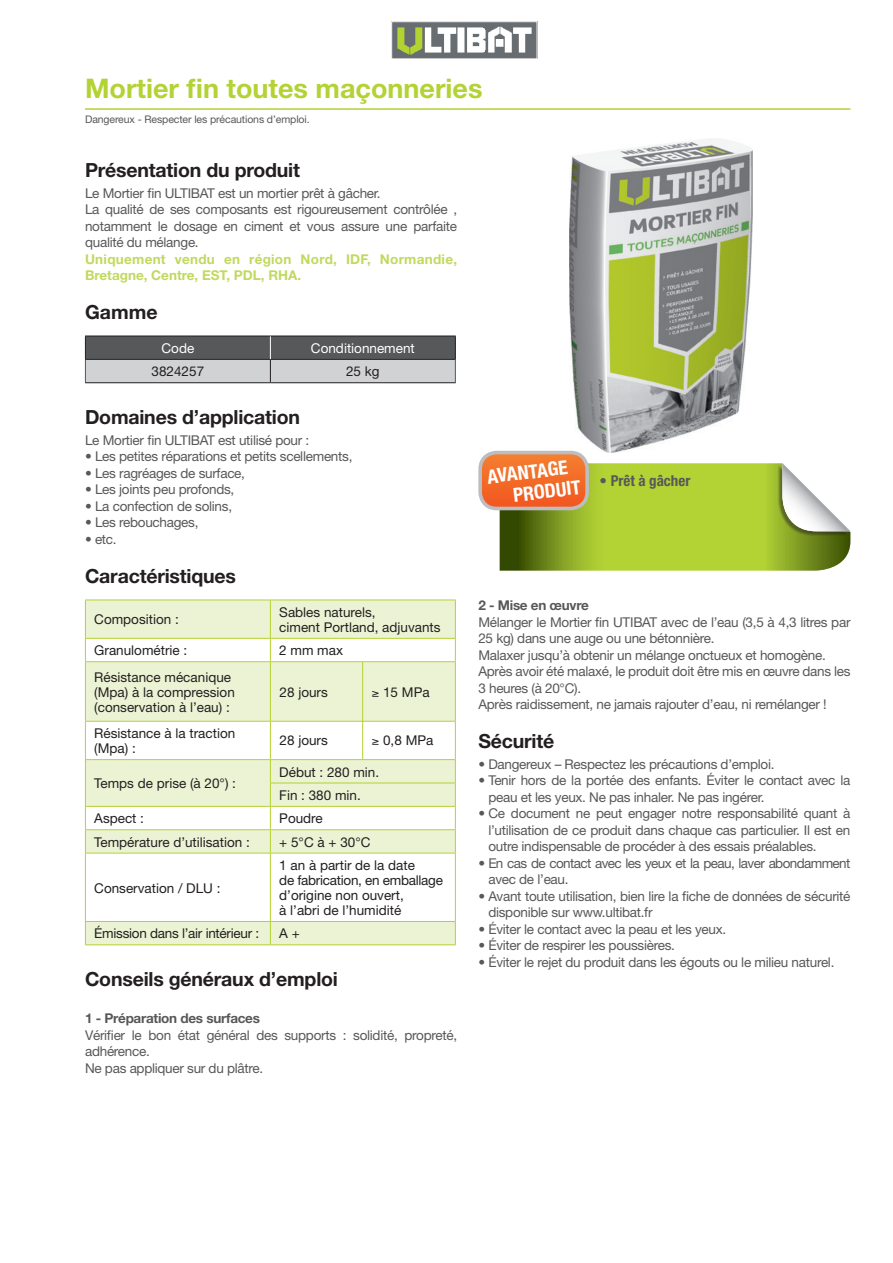
<style>
.page{position:relative;width:893px;height:1263px;background:#fff}
.page>*{position:absolute;margin:0;border:0;box-sizing:border-box;transform-origin:0 0}
.t1{font:700 27px "Helvetica Neue";color:#b3d234}
.t2{font:700 19.5px "Helvetica Neue";letter-spacing:-.01em;color:#231f20}
.t3{font:700 condensed 19.5px "Helvetica Neue";color:#fff}
.t4{font:700 condensed 15px "Helvetica Neue";color:#57585a}
.t5{font:13.5px/16.5px "Helvetica Neue";letter-spacing:-.02em;color:#57585a}
.t6{font:13.5px/15px "Helvetica Neue";color:#231f20}
.t7{font:700 13.5px/16.5px "Helvetica Neue";letter-spacing:.02em;color:#c1d95d}
.t8{font:13.5px/16.5px "Helvetica Neue";letter-spacing:-.045em;color:#57585a}
.t9{font:700 13.5px "Helvetica Neue";letter-spacing:-.02em;color:#57585a}
.t10{font:13.5px "Helvetica Neue";letter-spacing:-.02em;color:#231f20}
.t11{font:13.5px "Helvetica Neue";color:#fff}
.t12{font:10.5px "Helvetica Neue";letter-spacing:-.01em;color:#57585a}
</style>
<div class="page">
<img style="left:393px;top:23px;width:142px;height:34px">
<div style="left:391px;top:21px;width:146px;height:38px;border:1px solid #fff"></div>
<hr style="left:85px;top:108px;width:765px;height:2px;background:#b3d234">
<svg style="left:85px;top:336px;width:371px;height:47px;background:#8e8e90"></svg>
<img style="left:569px;top:139px;width:184px;height:313px">
<div style="left:86px;top:601px;width:369px;height:343px;background:#ecf3d4"></div>
<svg style="left:86px;top:639px;width:369px;height:282px"></svg>
<svg style="left:85px;top:639px;width:1px;height:22px"></svg>
<svg style="left:270px;top:639px;width:1px;height:22px"></svg>
<svg style="left:455px;top:639px;width:1px;height:22px"></svg>
<hr style="left:85px;top:600px;width:185px;height:1px;background:#b3d234">
<hr style="left:85px;top:600px;width:1px;height:38px;background:#b3d234">
<hr style="left:85px;top:638px;width:185px;height:1px;background:#b3d234">
<hr style="left:270px;top:600px;width:186px;height:1px;background:#b3d234">
<hr style="left:270px;top:600px;width:1px;height:38px;background:#b3d234">
<hr style="left:455px;top:600px;width:1px;height:38px;background:#b3d234">
<hr style="left:270px;top:638px;width:186px;height:1px;background:#b3d234">
<hr style="left:85px;top:722px;width:1px;height:37px;background:#b3d234">
<hr style="left:270px;top:722px;width:1px;height:37px;background:#b3d234">
<hr style="left:455px;top:722px;width:1px;height:37px;background:#b3d234">
<hr style="left:85px;top:853px;width:1px;height:68px;background:#b3d234">
<hr style="left:270px;top:853px;width:1px;height:68px;background:#b3d234">
<hr style="left:455px;top:853px;width:1px;height:68px;background:#b3d234">
<hr style="left:85px;top:661px;width:185px;height:1px;background:#b3d234">
<hr style="left:85px;top:662px;width:1px;height:59px;background:#b3d234">
<hr style="left:85px;top:721px;width:185px;height:1px;background:#b3d234">
<hr style="left:270px;top:661px;width:186px;height:1px;background:#b3d234">
<hr style="left:270px;top:662px;width:1px;height:59px;background:#b3d234">
<hr style="left:455px;top:662px;width:1px;height:59px;background:#b3d234">
<hr style="left:270px;top:721px;width:186px;height:1px;background:#b3d234">
<hr style="left:85px;top:759px;width:185px;height:1px;background:#b3d234">
<hr style="left:85px;top:806px;width:185px;height:1px;background:#b3d234">
<hr style="left:270px;top:759px;width:186px;height:1px;background:#b3d234">
<hr style="left:270px;top:783px;width:186px;height:1px;background:#b3d234">
<hr style="left:270px;top:806px;width:186px;height:1px;background:#b3d234">
<hr style="left:85px;top:829px;width:185px;height:1px;background:#b3d234">
<svg style="left:85px;top:760px;width:1px;height:93px"></svg>
<hr style="left:85px;top:853px;width:185px;height:1px;background:#b3d234">
<hr style="left:270px;top:829px;width:186px;height:1px;background:#b3d234">
<svg style="left:270px;top:760px;width:1px;height:93px"></svg>
<svg style="left:455px;top:760px;width:1px;height:93px"></svg>
<hr style="left:270px;top:853px;width:186px;height:1px;background:#b3d234">
<hr style="left:85px;top:921px;width:185px;height:1px;background:#b3d234">
<svg style="left:85px;top:922px;width:1px;height:22px"></svg>
<hr style="left:85px;top:944px;width:185px;height:1px;background:#b3d234">
<hr style="left:270px;top:921px;width:186px;height:1px;background:#b3d234">
<svg style="left:270px;top:922px;width:1px;height:22px"></svg>
<svg style="left:455px;top:922px;width:1px;height:22px"></svg>
<hr style="left:270px;top:944px;width:186px;height:1px;background:#b3d234">
<hr style="left:362px;top:662px;width:1px;height:97px;background:#b3d234">
<svg style="left:483px;top:456px;width:367px;height:115px;background:#b6bb50"></svg>
<div style="left:478px;top:451px;width:111px;height:59px;border:4px solid #bcbdc0;border-radius:17px"></div>
<h1 class="t1" style="left:85px;top:71px;width:399px">Mortier fin toutes maçonneries</h1>
<p class="t12" style="left:85px;top:113px;width:226px">Dangereux - Respecter les précautions d’emploi.</p>
<h2 class="t2" style="left:85px;top:158px;width:216px">Présentation du produit</h2>
<p class="t5" style="left:85px;top:184px;width:374px">Le Mortier fin ULTIBAT est un mortier prêt à gâcher.<br>La qualité de ses composants est rigoureusement contrôlée , notamment le dosage en ciment et vous assure une parfaite qualité du mélange.</p>
<p class="t7" style="left:85px;top:250px;width:374px">Uniquement vendu en région Nord, IDF, Normandie,<br>Bretagne, Centre, EST, PDL, RHA.</p>
<h2 class="t2" style="left:85px;top:300px;width:74px">Gamme</h2>
<p class="t11" style="left:162px;top:340px;width:34px">Code</p>
<p class="t11" style="left:311px;top:340px;width:105px">Conditionnement</p>
<p class="t6" style="left:152px;top:364px;width:54px">3824257</p>
<p class="t6" style="left:346px;top:364px;width:35px">25 kg</p>
<h2 class="t2" style="left:85px;top:405px;width:216px">Domaines d’application</h2>
<p class="t5" style="left:85px;top:432px;width:226px">Le Mortier fin ULTIBAT est utilisé pour :</p>
<p class="t5" style="left:85px;top:448px;width:269px">• Les petites réparations et petits scellements,</p>
<p class="t5" style="left:85px;top:465px;width:161px">• Les ragréages de surface,</p>
<p class="t5" style="left:85px;top:481px;width:151px">• Les joints peu profonds,</p>
<p class="t5" style="left:85px;top:498px;width:149px">• La confection de solins,</p>
<p class="t5" style="left:85px;top:514px;width:115px">• Les rebouchages,</p>
<p class="t5" style="left:85px;top:531px;width:33px">• etc.</p>
<h2 class="t2" style="left:85px;top:564px;width:152px">Caractéristiques</h2>
<p class="t6" style="left:94px;top:612px;width:86px">Composition :</p>
<p class="t6" style="left:279px;top:604px;width:163px">Sables naturels,<br>ciment Portland, adjuvants</p>
<p class="t6" style="left:94px;top:643px;width:95px">Granulométrie :</p>
<p class="t6" style="left:279px;top:643px;width:65px">2 mm max</p>
<p class="t6" style="left:94px;top:669px;width:142px">Résistance mécanique (Mpa) à la compression (conservation à l’eau) :</p>
<p class="t6" style="left:94px;top:726px;width:143px">Résistance à la traction (Mpa) :</p>
<p class="t6" style="left:94px;top:776px;width:143px">Temps de prise (à 20°) :</p>
<p class="t6" style="left:279px;top:760px;width:101px;line-height:23.4px">Début : 280 min.<br>Fin : 380 min.</p>
<p class="t6" style="left:94px;top:811px;width:51px">Aspect :</p>
<p class="t6" style="left:279px;top:811px;width:45px">Poudre</p>
<p class="t6" style="left:94px;top:834px;width:157px">Température d’utilisation :</p>
<p class="t6" style="left:279px;top:834px;width:93px">+ 5°C à + 30°C</p>
<p class="t6" style="left:94px;top:880px;width:128px">Conservation / DLU :</p>
<p class="t6" style="left:280px;top:684px;width:50px">28 jours</p>
<p class="t6" style="left:280px;top:733px;width:50px">28 jours</p>
<p class="t6" style="left:372px;top:684px;width:59px">≥ 15 MPa</p>
<p class="t6" style="left:372px;top:733px;width:63px">≥ 0,8 MPa</p>
<p class="t6" style="left:279px;top:858px;width:165px">1 an à partir de la date<br>de fabrication, en emballage d’origine non ouvert,<br>à l’abri de l’humidité</p>
<p class="t10" style="left:94px;top:925px;width:166px">Émission dans l’air intérieur :</p>
<p class="t6" style="left:279px;top:926px;width:22px">A +</p>
<h2 class="t2" style="left:85px;top:967px;width:254px">Conseils généraux d’emploi</h2>
<p class="t9" style="left:85px;top:1010px;width:176px">1 - Préparation des surfaces</p>
<p class="t5" style="left:85px;top:1026px;width:374px">Vérifier le bon état général des supports : solidité, propreté, adhérence.<br>Ne pas appliquer sur du plâtre.</p>
<h2 class="t3" style="left:486px;top:465px;width:82px;rotate:-7deg">Ava nta ge</h2>
<h2 class="t3" style="left:512px;top:483px;width:69px;rotate:-7deg">p roduit</h2>
<p class="t4" style="left:600px;top:471px;width:92px">• Prêt à gâcher</p>
<p class="t9" style="left:478px;top:597px;width:112px">2 - Mise en œuvre</p>
<p class="t5" style="left:478px;top:613px;width:374px">Mélanger le Mortier fin UTIBAT avec de l’eau (3,5 à 4,3 litres par 25 kg) dans une auge ou une bétonnière.<br>Malaxer jusqu’à obtenir un mélange onctueux et homogène.<br>Après avoir été malaxé, le produit doit être mis en œuvre dans les 3 heures (à 20°C).<br>Après raidissement, ne jamais rajouter d’eau, ni remélanger !</p>
<h2 class="t2" style="left:478px;top:729px;width:77px">Sécurité</h2>
<p class="t5" style="left:478px;top:756px;width:298px">• Dangereux – Respectez les précautions d’emploi.</p>
<p class="t5" style="left:488px;top:772px;width:364px;text-indent:-10px">• Tenir hors de la portée des enfants. Éviter le contact avec la peau et les yeux. Ne pas inhaler. Ne pas ingérer.</p>
<p class="t5" style="left:488px;top:805px;width:364px;text-align:justify;text-indent:-10px">• Ce document ne peut engager notre responsabilité quant à l’utilisation de ce produit dans chaque cas particulier. Il est en outre indispensable de procéder à des essais préalables.</p>
<p class="t8" style="left:488px;top:855px;width:364px;text-indent:-10px">• En cas de contact avec les yeux et la peau, laver abondamment avec de l’eau.</p>
<p class="t5" style="left:488px;top:888px;width:364px;text-indent:-10px">• Avant toute utilisation, bien lire la fiche de données de sécurité disponible sur www.ultibat.fr</p>
<p class="t5" style="left:478px;top:921px;width:249px">• Éviter le contact avec la peau et les yeux.</p>
<p class="t5" style="left:478px;top:937px;width:198px">• Éviter de respirer les poussières.</p>
<p class="t5" style="left:478px;top:954px;width:358px">• Éviter le rejet du produit dans les égouts ou le milieu naturel.</p>
</div>
